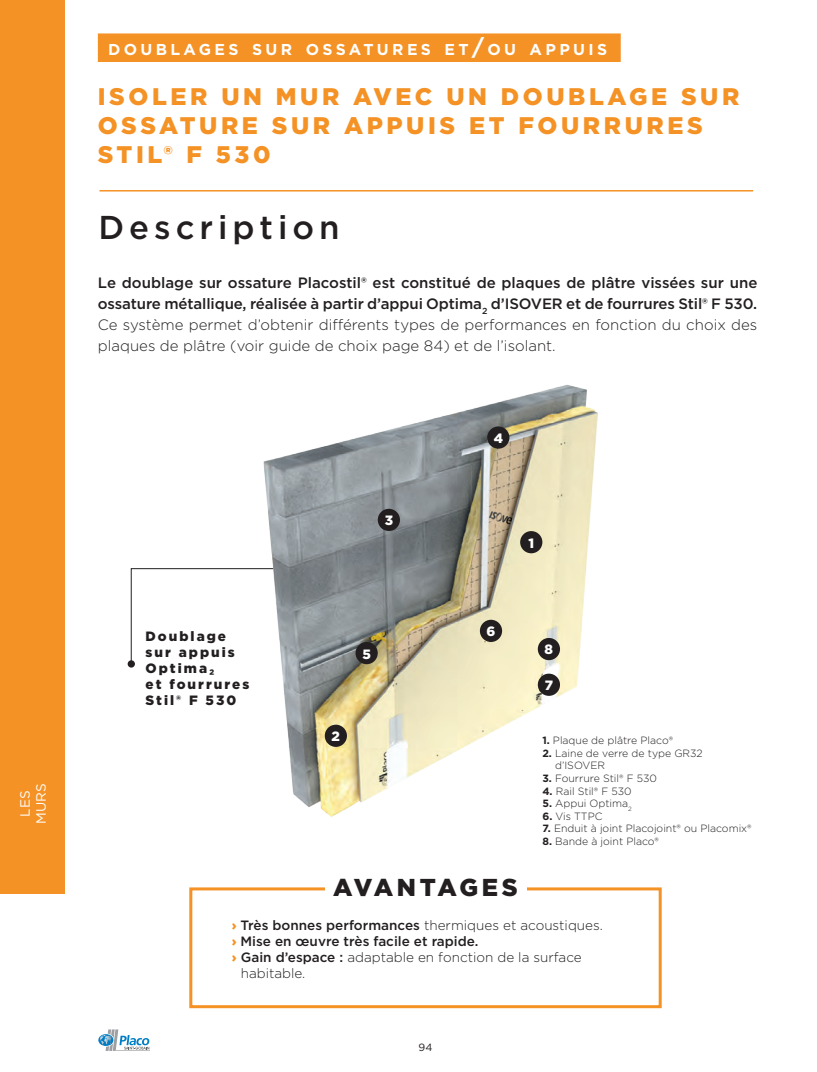
<style>
.page{position:relative;width:817px;height:1072px;background:#fff}
.page>*{position:absolute;margin:0;border:0;box-sizing:border-box;transform-origin:0 0}
.t1{font:500 33px "Gotham";letter-spacing:.15em;color:#231f20}
.t2{font:900 24.45px "Gotham";letter-spacing:.125em;color:#231f20}
.t3{font:900 24px/28.8px "Gotham";letter-spacing:.15em;color:#f49225}
.t4{font:700 15.75px "Gotham";letter-spacing:.215em;color:#fff}
.t5{font:500 15px/21px "Gotham";letter-spacing:-.01em;color:#231f20;text-align:justify}
.t6{font:300 13.5px "Gotham";color:#231f20}
.t7{font:900 13.5px/16.2px "Gotham";letter-spacing:.15em;color:#231f20}
.t8{font:500 13.5px "Gotham";color:#231f20}
.t9{font:900 13.5px "Gotham";color:#fff}
.t10{font:13.5px/16.2px "Gotham";color:#fff;text-align:center}
.t11{font:300 10.5px/12.6px "Gotham";color:#231f20}
.t12{font:10.5px "Gotham";color:#231f20}
.s1{font-size:22.5px}
.s2{font-weight:300}
.s3{font-weight:700}
.s4{font-weight:900;color:#f49225}
.s5{font-weight:500}
</style>
<div class="page">
<svg style="left:98px;top:1029px;width:52px;height:22px"></svg>
<div style="left:0;top:0;width:64px;height:893px;background:#f49225"></div>
<div style="left:189px;top:887px;width:472px;height:121px;border:3px solid #f49225"></div>
<div style="left:325px;top:876px;width:201px;height:20px;background:#fff"></div>
<hr style="left:99px;top:190px;width:654px;height:1px;background:#f49225">
<img style="left:127px;top:384px;width:471px;height:433px">
<div style="left:520px;top:531px;width:22px;height:22px;background:#231f20;border-radius:50%"></div>
<div style="left:325px;top:724px;width:22px;height:23px;background:#231f20;border-radius:50%"></div>
<div style="left:377px;top:509px;width:23px;height:22px;background:#231f20;border-radius:50%"></div>
<div style="left:487px;top:426px;width:22px;height:22px;background:#231f20;border-radius:50%"></div>
<div style="left:355px;top:642px;width:22px;height:22px;background:#231f20;border-radius:50%"></div>
<div style="left:480px;top:619px;width:22px;height:23px;background:#231f20;border-radius:50%"></div>
<div style="left:537px;top:673px;width:23px;height:23px;background:#231f20;border-radius:50%"></div>
<div style="left:537px;top:638px;width:23px;height:22px;background:#231f20;border-radius:50%"></div>
<div style="left:98px;top:33px;width:522px;height:29px;background:#f49225"></div>
<p class="t10" style="left:17px;top:824px;width:42px;rotate:-90deg">LES<br>MURS</p>
<p class="t4" style="left:108px;top:39px;width:500px">DOUBLAGES SUR OSSATURES ET<span class="s1">/</span>OU APPUIS</p>
<h3 class="t3" style="left:98px;top:82px;width:643px">ISOLER UN MUR AVEC UN DOUBLAGE SUR<br>OSSATURE SUR APPUIS ET FOURRURES<br>STIL® F 530</h3>
<h1 class="t1" style="left:98px;top:206px;width:242px">Description</h1>
<p class="t5" style="left:98px;top:272px;width:661px">Le doublage sur ossature Placostil® est constitué de plaques de plâtre vissées sur une ossature métallique, réalisée à partir d’appui Optima<sub>2</sub> d’ISOVER et de fourrures Stil® F 530.<br><span class="s2">Ce système permet d’obtenir différents types de performances en fonction du choix des plaques de plâtre (voir guide de choix page 84) et de l’isolant.</span></p>
<p class="t7" style="left:145px;top:627px;width:105px">Doublage sur appuis<br>Optima₂<br>et fourrures<br>Stil® F 530</p>
<p class="t9" style="left:384px;top:511px;width:10px">3</p>
<p class="t9" style="left:493px;top:429px;width:11px">4</p>
<p class="t9" style="left:528px;top:533px;width:7px">1</p>
<p class="t9" style="left:362px;top:644px;width:10px">5</p>
<p class="t9" style="left:331px;top:727px;width:10px">2</p>
<p class="t9" style="left:486px;top:622px;width:10px">6</p>
<h2 class="t2" style="left:333px;top:871px;width:186px">AVANTAGES</h2>
<p class="t9" style="left:544px;top:640px;width:10px">8</p>
<p class="t9" style="left:544px;top:676px;width:10px">7</p>
<p class="t11" style="left:542px;top:734px;width:132px"><span class="s3">1.</span> Plaque de plâtre Placo®</p>
<p class="t11" style="left:555px;top:746px;width:149px;text-indent:-13px"><span class="s3">2.</span> Laine de verre de type GR32 d’ISOVER</p>
<p class="t11" style="left:542px;top:771px;width:116px"><span class="s3">3.</span> Fourrure Stil® F 530</p>
<p class="t11" style="left:542px;top:784px;width:91px"><span class="s3">4.</span> Rail Stil® F 530</p>
<p class="t11" style="left:542px;top:797px;width:91px"><span class="s3">5.</span> Appui Optima<sub>2</sub></p>
<p class="t11" style="left:542px;top:809px;width:62px"><span class="s3">6.</span> Vis TTPC</p>
<p class="t11" style="left:542px;top:822px;width:211px"><span class="s3">7.</span> Enduit à joint Placojoint® ou Placomix®</p>
<p class="t11" style="left:542px;top:834px;width:118px"><span class="s3">8.</span> Bande à joint Placo®</p>
<p class="t6" style="left:232px;top:916px;width:372px"><span class="s4">›</span> <span class="s5">Très bonnes performances</span> thermiques et acoustiques.</p>
<p class="t8" style="left:232px;top:932px;width:248px"><span class="s4">›</span> Mise en œuvre très facile et rapide.</p>
<p class="t6" style="left:232px;top:948px;width:351px"><span class="s4">›</span> <span class="s5">Gain d’espace :</span> adaptable en fonction de la surface</p>
<p class="t6" style="left:241px;top:965px;width:66px">habitable.</p>
<p class="t12" style="left:418px;top:1040px;width:15px">94</p>
</div>
